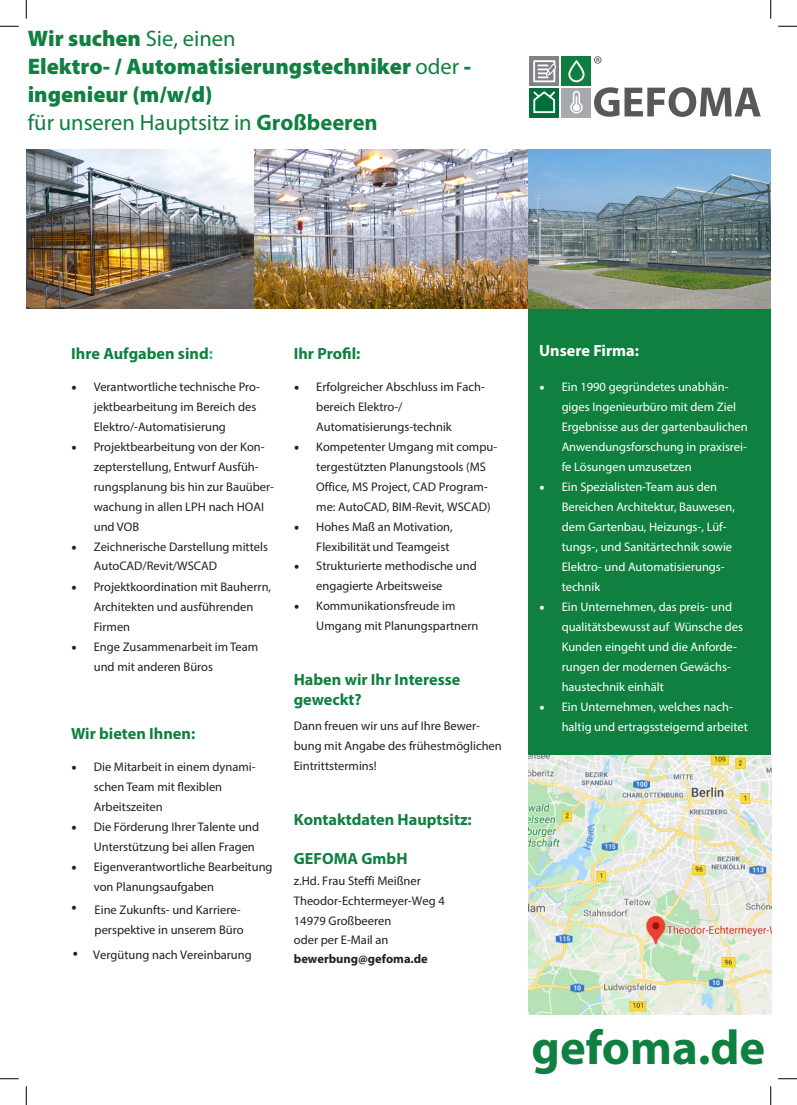
<style>
.page{position:relative;width:797px;height:1105px;background:#fff}
.page>*{position:absolute;margin:0;border:0;box-sizing:border-box;transform-origin:0 0}
.t1{font:700 48.75px "Myriad Pro";color:#0f803f}
.t2{font:900 22.5px/28.1px "Myriad Pro";color:#0f803f}
.t3{font:700 16.25px/20px "Myriad Pro";color:#0f803f}
.t4{font:700 16.25px "Myriad Pro";color:#fff}
.t5{font:12.5px/20px "Myriad Pro";color:#231f20}
.t6{font:12.5px/20px "Myriad Pro";color:#fff}
.t7{font:700 12.5px "Myriad Pro";color:#231f20}
.s1{font-weight:400}
.s2{font-weight:700}
.s3{color:#24bb9d}
.s4{font-family:"Minion Pro";font-size:15px}
</style>
<div class="page">
<div style="left:528px;top:308px;width:242px;height:446px;background:#0f803f"></div>
<img style="left:26px;top:149px;width:502px;height:160px">
<img style="left:528px;top:149px;width:242px;height:160px">
<svg style="left:594px;top:87px;width:166px;height:30px"></svg>
<div style="left:561px;top:88px;width:30px;height:29px;background:#a8a9ad"></div>
<svg style="left:570px;top:91px;width:12px;height:22px"></svg>
<div style="left:529px;top:88px;width:30px;height:29px;background:#006f3c"></div>
<svg style="left:533px;top:91px;width:22px;height:23px"></svg>
<div style="left:529px;top:56px;width:30px;height:30px;background:#808285"></div>
<div style="left:533px;top:60px;width:22px;height:22px;border:2px solid #fff"></div>
<svg style="left:537px;top:63px;width:19px;height:15px"></svg>
<svg style="left:594px;top:56px;width:7px;height:8px"></svg>
<div style="left:561px;top:56px;width:30px;height:30px;background:#0e7f3e"></div>
<div style="left:568px;top:60px;width:16px;height:22px;border:2px solid #fff;border-radius:7px"></div>
<svg style="left:0;top:25px;width:19px;height:2px"></svg>
<svg style="left:778px;top:25px;width:19px;height:2px"></svg>
<svg style="left:0;top:1078px;width:19px;height:1px"></svg>
<svg style="left:778px;top:1078px;width:19px;height:1px"></svg>
<svg style="left:25px;top:0;width:2px;height:19px"></svg>
<svg style="left:25px;top:1086px;width:2px;height:19px"></svg>
<svg style="left:770px;top:0;width:1px;height:19px"></svg>
<svg style="left:770px;top:1086px;width:1px;height:19px"></svg>
<img style="left:528px;top:756px;width:243px;height:258px">
<h2 class="t2" style="left:28px;top:23px;width:445px">Wir suchen <span class="s1">Sie, einen<br></span>Elektro- / Automatisierungstechniker <span class="s1">oder</span> - ingenieur (m/w/d)<br><span class="s1">für unseren Hauptsitz in</span> <span class="s2">Großbeeren</span></h2>
<h3 class="t3" style="left:71px;top:343px;width:143px">Ihre Aufgaben sind<span class="s3">:</span></h3>
<p class="t5" style="left:94px;top:377px;width:168px;text-indent:-22px"><span class="s4">•</span> Verantwortliche technische Pro&shy;jektbearbeitung im Bereich des<br>Elektro/-Automatisierung</p>
<p class="t5" style="left:94px;top:437px;width:182px;text-indent:-22px"><span class="s4">•</span> Projektbearbeitung von der Kon&shy;zepterstellung, Entwurf Ausfüh&shy;rungsplanung bis hin zur Bauüber&shy;wachung in allen LPH nach HOAI und VOB</p>
<p class="t5" style="left:94px;top:537px;width:176px;line-height:19.5px;text-indent:-22px"><span class="s4">•</span> Zeichnerische Darstellung mittels<br>AutoCAD/Revit/WSCAD</p>
<p class="t5" style="left:94px;top:577px;width:179px;text-indent:-22px"><span class="s4">•</span> Projektkoordination mit Bauherrn,<br>Architekten und ausführenden<br>Firmen</p>
<p class="t5" style="left:94px;top:637px;width:166px;text-indent:-22px"><span class="s4">•</span> Enge Zusammenarbeit im Team und mit anderen Büros</p>
<h3 class="t3" style="left:71px;top:723px;width:125px">Wir bieten Ihnen:</h3>
<p class="t5" style="left:94px;top:757px;width:163px;text-indent:-22px"><span class="s4">•</span> Die Mitarbeit in einem dynami&shy;schen Team mit flexiblen<br>Arbeitszeiten</p>
<p class="t5" style="left:94px;top:817px;width:167px;text-indent:-22px"><span class="s4">•</span> Die Förderung Ihrer Talente und<br>Unterstützung bei allen Fragen</p>
<p class="t5" style="left:94px;top:857px;width:180px;text-indent:-22px"><span class="s4">•</span> Eigenverantwortliche Bearbeitung von Planungsaufgaben</p>
<p class="t5" style="left:71px;top:899px;width:174px;text-align:right"><sup>•</sup> Eine Zukunfts- und Karriere&shy;perspektive in unserem Büro</p>
<p class="t5" style="left:72px;top:944px;width:181px"><span class="s4">•</span> Vergütung nach Vereinbarung</p>
<h3 class="t3" style="left:294px;top:343px;width:68px">Ihr Profil:</h3>
<p class="t5" style="left:316px;top:377px;width:170px;text-indent:-22px"><span class="s4">•</span> Erfolgreicher Abschluss im Fach&shy;bereich Elektro-/<br>Automatisierungs-technik</p>
<p class="t5" style="left:316px;top:437px;width:182px;text-indent:-22px"><span class="s4">•</span> Kompetenter Umgang mit compu&shy;tergestützten Planungstools (MS<br>Office, MS Project, CAD Program&shy;me: AutoCAD, BIM-Revit, WSCAD)</p>
<p class="t5" style="left:294px;top:516px;width:160px;text-align:right"><span class="s4">•</span> Hohes Maß an Motivation,<br>Flexibilität und Teamgeist</p>
<p class="t5" style="left:316px;top:556px;width:162px;text-indent:-22px"><span class="s4">•</span> Strukturierte methodische und engagierte Arbeitsweise</p>
<p class="t5" style="left:316px;top:595px;width:164px;text-indent:-22px"><span class="s4">•</span> Kommunikationsfreude im<br>Umgang mit Planungspartnern</p>
<h3 class="t3" style="left:294px;top:669px;width:168px">Haben wir Ihr Interesse geweckt?</h3>
<p class="t5" style="left:294px;top:716px;width:210px">Dann freuen wir uns auf Ihre Bewer&shy;bung mit Angabe des frühestmöglichen<br>Eintrittstermins!</p>
<h3 class="t3" style="left:294px;top:809px;width:180px">Kontaktdaten Hauptsitz:</h3>
<h3 class="t3" style="left:294px;top:848px;width:115px">GEFOMA GmbH</h3>
<p class="t5" style="left:294px;top:871px;width:152px;line-height:19.5px">z.Hd. Frau Steffi Meißner<br>Theodor-Echtermeyer-Weg 4<br>14979 Großbeeren<br>oder per E-Mail an</p>
<p class="t7" style="left:294px;top:951px;width:135px">bewerbung@gefoma.de</p>
<h3 class="t4" style="left:539px;top:340px;width:101px">Unsere Firma:</h3>
<p class="t6" style="left:561px;top:377px;width:188px;text-indent:-22px"><span class="s4">•</span> Ein 1990 gegründetes unabhän&shy;giges Ingenieurbüro mit dem Ziel<br>Ergebnisse aus der gartenbaulichen<br>Anwendungsforschung in praxisrei&shy;fe Lösungen umzusetzen</p>
<p class="t6" style="left:561px;top:477px;width:175px;text-indent:-22px"><span class="s4">•</span> Ein Spezialisten-Team aus den<br>Bereichen Architektur, Bauwesen, dem Gartenbau, Heizungs-, Lüf&shy;tungs-, und Sanitärtechnik sowie<br>Elektro- und Automatisierungs&shy;technik</p>
<p class="t6" style="left:561px;top:597px;width:183px;text-indent:-22px"><span class="s4">•</span> Ein Unternehmen, das preis- und qualitätsbewusst auf Wünsche des<br>Kunden eingeht und die Anforde&shy;rungen der modernen Gewächs&shy;haustechnik einhält</p>
<p class="t6" style="left:561px;top:697px;width:188px;text-indent:-22px"><span class="s4">•</span> Ein Unternehmen, welches nach&shy;haltig und ertragssteigernd arbeitet</p>
<h1 class="t1" style="left:531px;top:1016px;width:235px">gefoma.de</h1>
</div>
